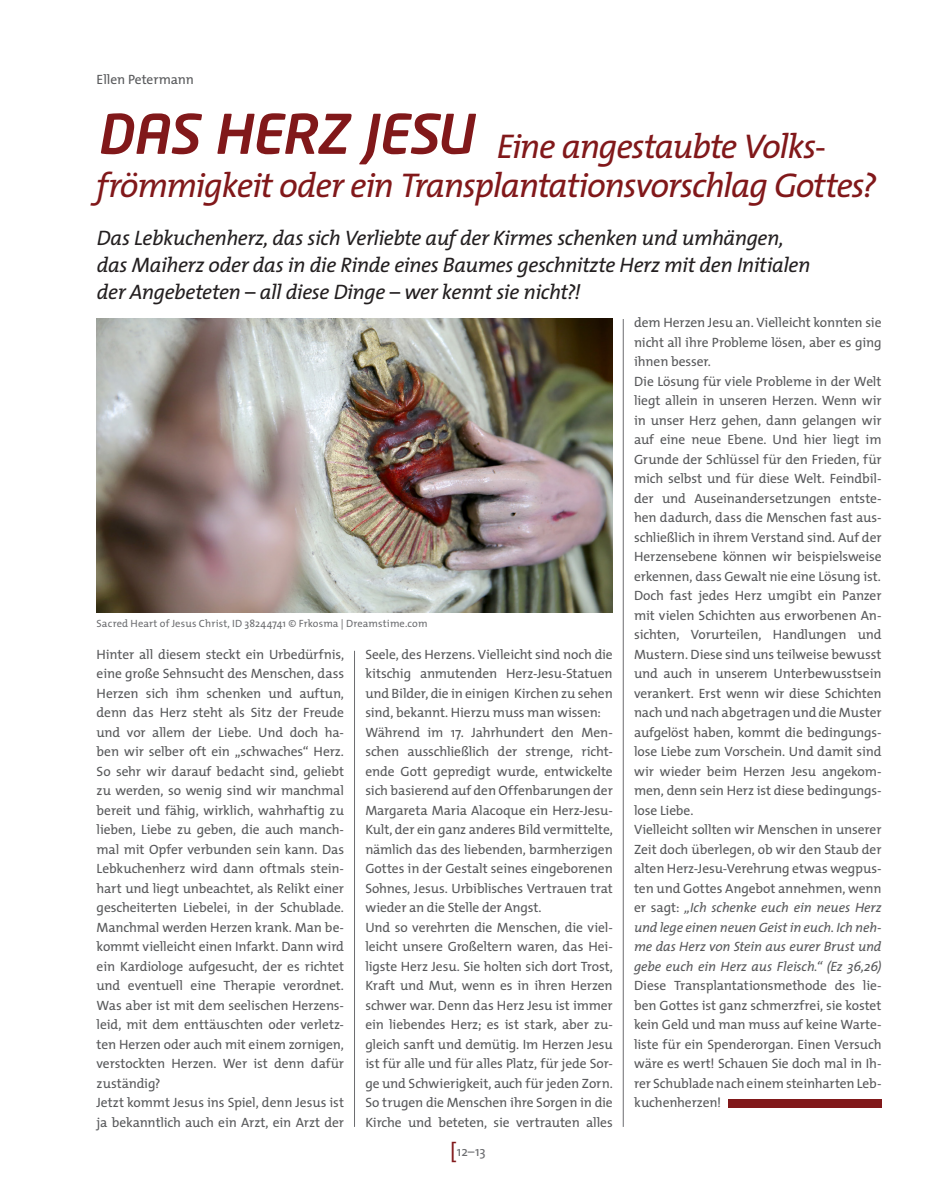
<style>
.page{position:relative;width:936px;height:1191px;background:#fff}
.page>*{position:absolute;margin:0;border:0;box-sizing:border-box;transform-origin:0 0}
.Headline_1{font:italic 500 54px "Neo Tech Pro";letter-spacing:-.015em;color:#81181a}
.Interview_Fragen{font:italic 34.5px/39px "The Mix";letter-spacing:-.035em;color:#81181a}
.Interview_Fragen-2{font:italic 21px/27px "The Mix";letter-spacing:-.02em;color:#231f20}
.Interview_Fragen-3{font:13.5px/19.5px "The Mix";letter-spacing:-.01em;color:#57585a;text-align:justify}
.t1{font:13.5px "The Mix";color:#6c6d70}
.Interview_Fragen-4{font:10.5px "The Mix";letter-spacing:.01em;color:#6c6d70}
.s1{font-size:21px;color:#81181a}
.s2{font-style:italic}
</style>
<div class="page">
<hr style="left:623px;top:319px;width:1px;height:808px;background:#6c6d70">
<hr style="left:354px;top:651px;width:1px;height:475px;background:#6c6d70">
<div style="left:728px;top:1099px;width:153px;height:8px;background:#81181a"></div>
<img style="left:97px;top:318px;width:515px;height:294px">
<p class="Interview_Fragen-3" style="left:97px;top:69px;width:99px">Ellen Petermann</p>
<p class="Headline_1" style="left:97px;top:100px;width:378px">DAS HERZ JESU</p>
<p class="Interview_Fragen" style="left:97px;top:126px;width:781px;text-indent:400px">Eine angestaubte Volks&shy;frömmigkeit oder ein Transplantationsvorschlag Gottes?</p>
<p class="Interview_Fragen-2" style="left:97px;top:224px;width:715px">Das Lebkuchenherz, das sich Verliebte auf der Kirmes schenken und umhängen, das Maiherz oder das in die Rinde eines Baumes geschnitzte Herz mit den Initialen der Angebeteten – all diese Dinge – wer kennt sie nicht?!</p>
<p class="Interview_Fragen-4" style="left:97px;top:615px;width:332px">Sacred Heart of Jesus Christ, ID 38244741 © Frkosma | Dreamstime.com</p>
<p class="Interview_Fragen-3" style="left:97px;top:644px;width:249px">Hinter all diesem steckt ein Urbedürfnis, eine große Sehnsucht des Menschen, dass Herzen sich ihm schenken und auftun, denn das Herz steht als Sitz der Freude und vor allem der Liebe. Und doch ha&shy;ben wir selber oft ein „schwaches“ Herz.<br>So sehr wir darauf bedacht sind, geliebt zu werden, so wenig sind wir manchmal bereit und fähig, wirklich, wahrhaftig zu lieben, Liebe zu geben, die auch manch&shy;mal mit Opfer verbunden sein kann. Das Lebkuchenherz wird dann oftmals stein&shy;hart und liegt unbeachtet, als Relikt einer gescheiterten Liebelei, in der Schublade.<br>Manchmal werden Herzen krank. Man be&shy;kommt vielleicht einen Infarkt. Dann wird ein Kardiologe aufgesucht, der es richtet und eventuell eine Therapie verordnet.<br>Was aber ist mit dem seelischen Herzens&shy;leid, mit dem enttäuschten oder verletz&shy;ten Herzen oder auch mit einem zornigen, verstockten Herzen. Wer ist denn dafür zuständig?</p>
<p class="Interview_Fragen-3" style="left:97px;top:1092px;width:249px">Jetzt kommt Jesus ins Spiel, denn Jesus ist ja bekanntlich auch ein Arzt, ein Arzt der</p>
<p class="Interview_Fragen-3" style="left:365px;top:644px;width:249px">Seele, des Herzens. Vielleicht sind noch die kitschig anmutenden Herz-Jesu-Statuen und Bilder, die in einigen Kirchen zu sehen sind, bekannt. Hierzu muss man wissen:</p>
<p class="Interview_Fragen-3" style="left:365px;top:722px;width:249px">Während im 17. Jahrhundert den Men&shy;schen ausschließlich der strenge, richt&shy;ende Gott gepredigt wurde, entwickelte sich basierend auf den Offenbarungen der Margareta Maria Alacoque ein Herz-Jesu-Kult, der ein ganz anderes Bild vermittelte, nämlich das des liebenden, barmherzigen Gottes in der Gestalt seines eingeborenen Sohnes, Jesus. Urbiblisches Vertrauen trat wieder an die Stelle der Angst.</p>
<p class="Interview_Fragen-3" style="left:365px;top:917px;width:249px">Und so verehrten die Menschen, die viel&shy;leicht unsere Großeltern waren, das Hei&shy;ligste Herz Jesu. Sie holten sich dort Trost, Kraft und Mut, wenn es in ihren Herzen schwer war. Denn das Herz Jesu ist immer ein liebendes Herz; es ist stark, aber zu&shy;gleich sanft und demütig. Im Herzen Jesu ist für alle und für alles Platz, für jede Sor&shy;ge und Schwierigkeit, auch für jeden Zorn.</p>
<p class="Interview_Fragen-3" style="left:365px;top:1092px;width:249px">So trugen die Menschen ihre Sorgen in die<br>Kirche und beteten, sie vertrauten alles</p>
<p class="t1" style="left:450px;top:1139px;width:37px"><span class="s1">[</span>12–13</p>
<p class="Interview_Fragen-3" style="left:634px;top:312px;width:249px">dem Herzen Jesu an. Vielleicht konnten sie nicht all ihre Probleme lösen, aber es ging ihnen besser.</p>
<p class="Interview_Fragen-3" style="left:634px;top:371px;width:249px">Die Lösung für viele Probleme in der Welt liegt allein in unseren Herzen. Wenn wir in unser Herz gehen, dann gelangen wir auf eine neue Ebene. Und hier liegt im Grunde der Schlüssel für den Frieden, für mich selbst und für diese Welt. Feindbil&shy;der und Auseinandersetzungen entste&shy;hen dadurch, dass die Menschen fast aus&shy;schließlich in ihrem Verstand sind. Auf der Herzensebene können wir beispielsweise erkennen, dass Gewalt nie eine Lösung ist.</p>
<p class="Interview_Fragen-3" style="left:634px;top:585px;width:249px">Doch fast jedes Herz umgibt ein Panzer mit vielen Schichten aus erworbenen An&shy;sichten, Vorurteilen, Handlungen und Mustern. Diese sind uns teilweise bewusst und auch in unserem Unterbewusstsein verankert. Erst wenn wir diese Schichten nach und nach abgetragen und die Muster aufgelöst haben, kommt die bedingungs&shy;lose Liebe zum Vorschein. Und damit sind wir wieder beim Herzen Jesu angekom&shy;men, denn sein Herz ist diese bedingungs&shy;lose Liebe.</p>
<p class="Interview_Fragen-3" style="left:634px;top:819px;width:249px">Vielleicht sollten wir Menschen in unserer Zeit doch überlegen, ob wir den Staub der alten Herz-Jesu-Verehrung etwas wegpus&shy;ten und Gottes Angebot annehmen, wenn er sagt: <span class="s2">„Ich schenke euch ein neues Herz und lege einen neuen Geist in euch. Ich neh&shy;me das Herz von Stein aus eurer Brust und gebe euch ein Herz aus Fleisch.“ (Ez 36,26)<br></span>Diese Transplantationsmethode des lie&shy;ben Gottes ist ganz schmerzfrei, sie kostet kein Geld und man muss auf keine Warte&shy;liste für ein Spenderorgan. Einen Versuch wäre es wert! Schauen Sie doch mal in Ih&shy;rer Schublade nach einem steinharten Leb&shy;kuchenherzen!</p>
</div>
